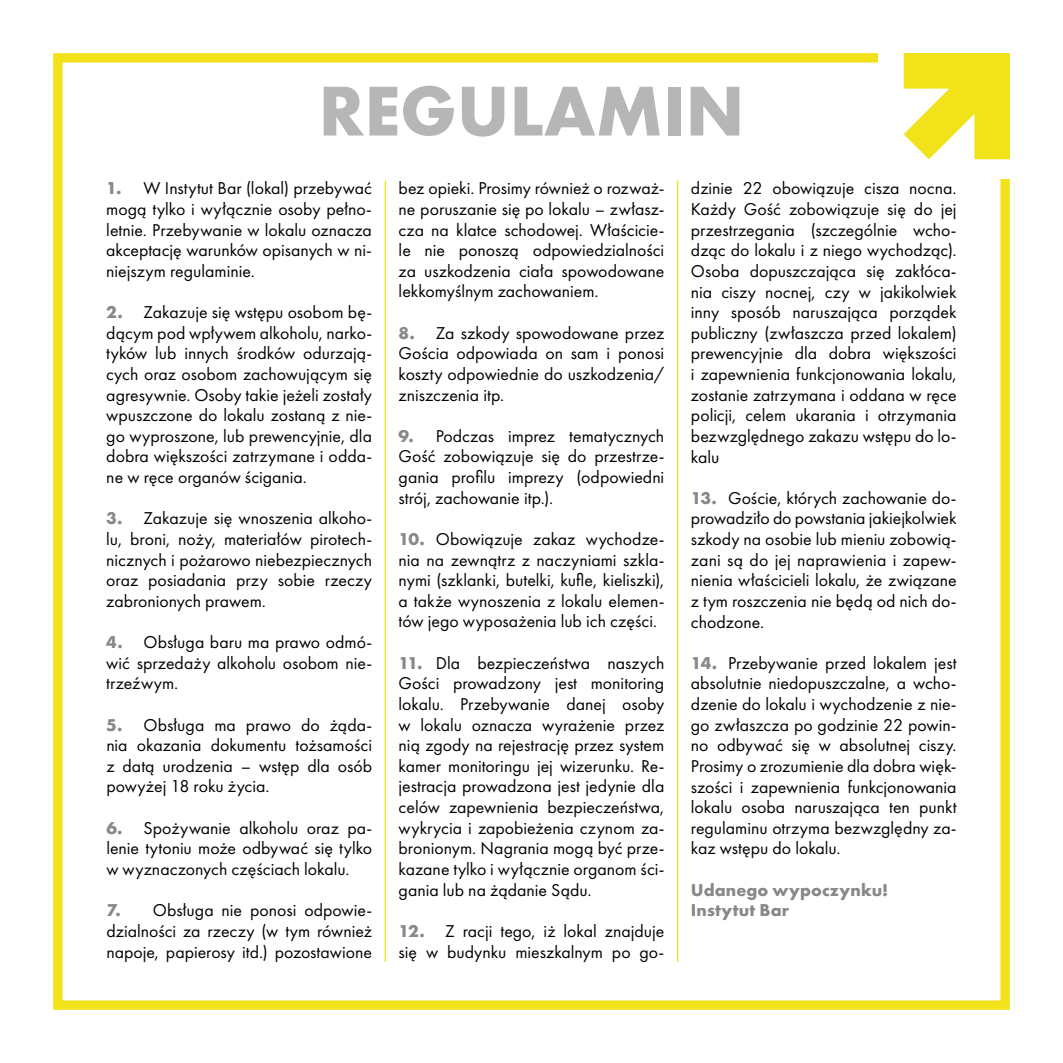
<style>
.page{position:relative;width:1063px;height:1063px;background:#fff}
.page>*{position:absolute;margin:0;border:0;box-sizing:border-box;transform-origin:0 0}
.t1{font:700 73.2px "Futura PT";color:#b6b6b6}
.t2{font:17.85px/20.7px "Futura PT";color:#000;text-align:justify}
.t3{font:700 17.85px/20.7px "Futura PT";letter-spacing:.01em;color:#888}
.s1{font-weight:700;color:#888}
</style>
<div class="page">
<div style="left:53px;top:53px;width:957px;height:957px;border:9px solid #f1e21a"></div>
<div style="left:878px;top:27px;width:158px;height:152px;background:#fff"></div>
<svg style="left:904px;top:53px;width:106px;height:106px"></svg>
<hr style="left:385px;top:181px;width:1px;height:781px;background:#f1e21a">
<hr style="left:677px;top:181px;width:1px;height:781px;background:#f1e21a">
<h1 class="t1" style="left:319px;top:64px;width:427px">REGULAMIN</h1>
<p class="t2" style="left:106px;top:178px;width:267px"><span class="s1">1.</span> W Instytut Bar (lokal) przebywać mogą tylko i wyłącznie osoby pełno&shy;letnie. Przebywanie w lokalu oznacza akceptację warunków opisanych w ni&shy;niejszym regulaminie.</p>
<p class="t2" style="left:106px;top:302px;width:267px"><span class="s1">2.</span> Zakazuje się wstępu osobom bę&shy;dącym pod wpływem alkoholu, narko&shy;tyków lub innych środków odurzają&shy;cych oraz osobom zachowującym się agresywnie. Osoby takie jeżeli zostały wpuszczone do lokalu zostaną z nie&shy;go wyproszone, lub prewencyjnie, dla dobra większości zatrzymane i odda&shy;ne w ręce organów ścigania.</p>
<p class="t2" style="left:106px;top:508px;width:267px"><span class="s1">3.</span> Zakazuje się wnoszenia alkoho&shy;lu, broni, noży, materiałów pirotech&shy;nicznych i pożarowo niebezpiecznych oraz posiadania przy sobie rzeczy zabronionych prawem.</p>
<p class="t2" style="left:106px;top:632px;width:267px"><span class="s1">4.</span> Obsługa baru ma prawo odmó&shy;wić sprzedaży alkoholu osobom nie&shy;trzeźwym.</p>
<p class="t2" style="left:106px;top:714px;width:267px"><span class="s1">5.</span> Obsługa ma prawo do żąda&shy;nia okazania dokumentu tożsamości z datą urodzenia – wstęp dla osób powyżej 18 roku życia.</p>
<p class="t2" style="left:106px;top:817px;width:267px"><span class="s1">6.</span> Spożywanie alkoholu oraz pa&shy;lenie tytoniu może odbywać się tylko w wyznaczonych częściach lokalu.</p>
<p class="t2" style="left:106px;top:900px;width:267px"><span class="s1">7.</span> Obsługa nie ponosi odpowie&shy;dzialności za rzeczy (w tym również napoje, papierosy itd.) pozostawione</p>
<p class="t2" style="left:399px;top:178px;width:267px">bez opieki. Prosimy również o rozważ&shy;ne poruszanie się po lokalu – zwłasz&shy;cza na klatce schodowej. Właścicie&shy;le nie ponoszą odpowiedzialności za uszkodzenia ciała spowodowane lekkomyślnym zachowaniem.</p>
<p class="t2" style="left:399px;top:322px;width:267px"><span class="s1">8.</span> Za szkody spowodowane przez Gościa odpowiada on sam i ponosi koszty odpowiednie do uszkodzenia/ zniszczenia itp.</p>
<p class="t2" style="left:399px;top:425px;width:267px"><span class="s1">9.</span> Podczas imprez tematycznych Gość zobowiązuje się do przestrze&shy;gania profilu imprezy (odpowiedni strój, zachowanie itp.).</p>
<p class="t2" style="left:399px;top:529px;width:267px"><span class="s1">10.</span> Obowiązuje zakaz wychodze&shy;nia na zewnątrz z naczyniami szkla&shy;nymi (szklanki, butelki, kufle, kieliszki), a także wynoszenia z lokalu elemen&shy;tów jego wyposażenia lub ich części.</p>
<p class="t2" style="left:399px;top:652px;width:267px"><span class="s1">11.</span> Dla bezpieczeństwa naszych Gości prowadzony jest monitoring lokalu. Przebywanie danej osoby w lokalu oznacza wyrażenie przez nią zgody na rejestrację przez system kamer monitoringu jej wizerunku. Re&shy;jestracja prowadzona jest jedynie dla celów zapewnienia bezpieczeństwa, wykrycia i zapobieżenia czynom za&shy;bronionym. Nagrania mogą być prze&shy;kazane tylko i wyłącznie organom ści&shy;gania lub na żądanie Sądu.</p>
<p class="t2" style="left:399px;top:920px;width:267px"><span class="s1">12.</span> Z racji tego, iż lokal znajduje się w budynku mieszkalnym po go-</p>
<p class="t2" style="left:691px;top:178px;width:267px">dzinie 22 obowiązuje cisza nocna.<br>Każdy Gość zobowiązuje się do jej przestrzegania (szczególnie wcho&shy;dząc do lokalu i z niego wychodząc).<br>Osoba dopuszczająca się zakłóca&shy;nia ciszy nocnej, czy w jakikolwiek inny sposób naruszająca porządek publiczny (zwłaszcza przed lokalem) prewencyjnie dla dobra większości i zapewnienia funkcjonowania lokalu, zostanie zatrzymana i oddana w ręce policji, celem ukarania i otrzymania bezwzględnego zakazu wstępu do lo&shy;kalu</p>
<p class="t2" style="left:691px;top:487px;width:267px"><span class="s1">13.</span> Goście, których zachowanie do&shy;prowadziło do powstania jakiejkolwiek szkody na osobie lub mieniu zobowią&shy;zani są do jej naprawienia i zapew&shy;nienia właścicieli lokalu, że związane z tym roszczenia nie będą od nich do&shy;chodzone.</p>
<p class="t2" style="left:691px;top:652px;width:267px"><span class="s1">14.</span> Przebywanie przed lokalem jest absolutnie niedopuszczalne, a wcho&shy;dzenie do lokalu i wychodzenie z nie&shy;go zwłaszcza po godzinie 22 powin&shy;no odbywać się w absolutnej ciszy.<br>Prosimy o zrozumienie dla dobra więk&shy;szości i zapewnienia funkcjonowania lokalu osoba naruszająca ten punkt regulaminu otrzyma bezwzględny za&shy;kaz wstępu do lokalu.</p>
<p class="t3" style="left:691px;top:879px;width:199px">Udanego wypoczynku!<br>Instytut Bar</p>
</div>
